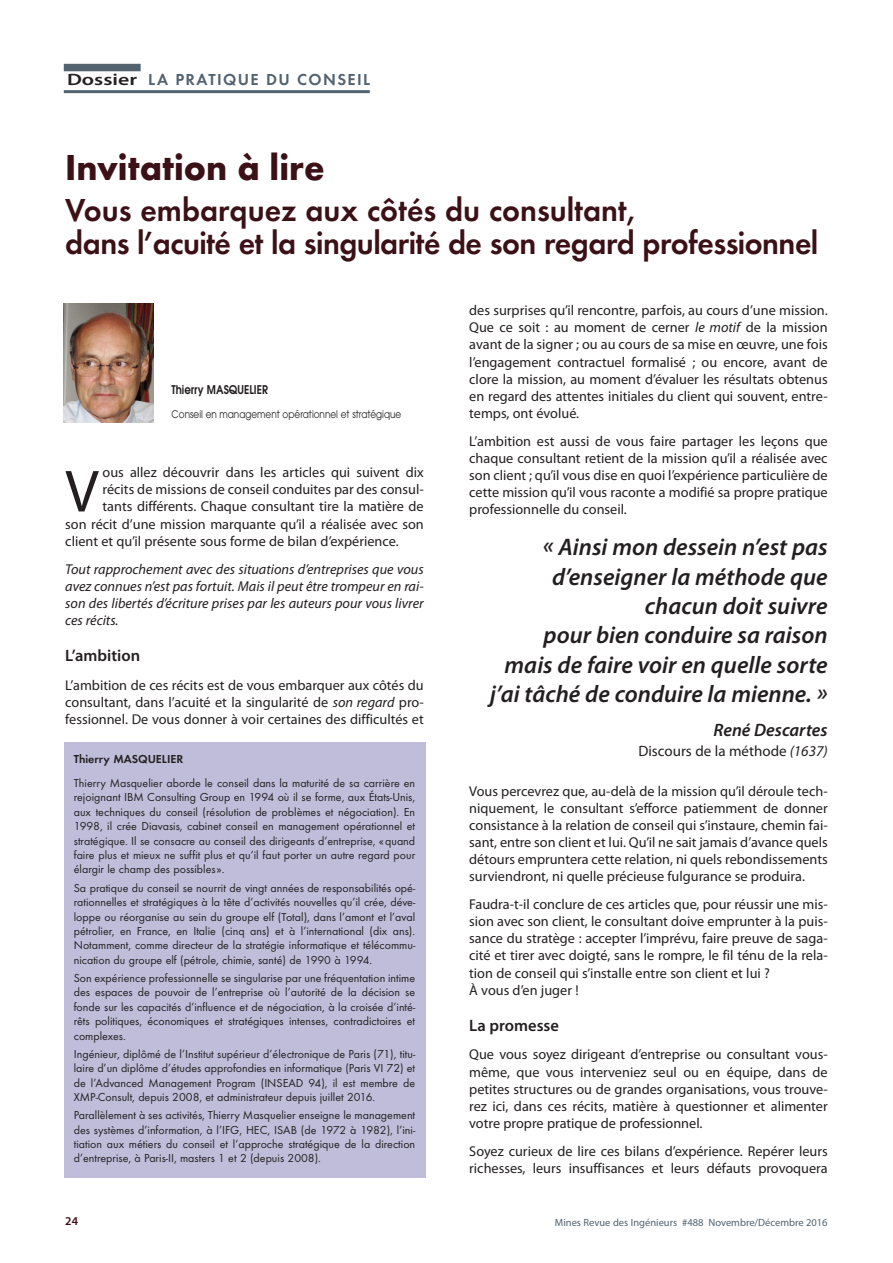
<style>
.page{position:relative;width:893px;height:1263px;background:#fff}
.page>*{position:absolute;margin:0;border:0;box-sizing:border-box;transform-origin:0 0}
.t1{font:59.85px "Myriad Pro";color:#231f20}
.t2{font:700 37.5px "Futura T";color:#3b1117;scale:.96 1}
.t3{font:600 33px/33px "Futura T";letter-spacing:-.015em;color:#3b1117;scale:.96 1}
.t4{font:italic 600 24px/29.4px "Myriad Pro";color:#231f20;text-align:right}
.t5{font:italic 600 18px "Myriad Pro";color:#231f20}
.t6{font:600 16.5px "Futura T";letter-spacing:.085em;color:#52626f}
.t7{font:600 16.5px "Myriad Pro";color:#231f20}
.t8{font:15px "Myriad Pro";color:#231f20}
.t9{font:14.25px/17.1px "Myriad Pro";color:#231f20;text-align:justify}
.t10{font:italic 14.25px/17.1px "Myriad Pro";color:#231f20;text-align:justify}
.t11{font:12px/14.4px "Futura T";color:#231f20;text-align:justify}
.t12{font:600 12px "Avant Garde";color:#231f20;scale:.85 1}
.t13{font:600 12px "Futura T";color:#231f20}
.t14{font:600 12px "Myriad Pro";color:#3b1117}
.t15{font:10.5px "Myriad Pro";color:#52626f}
.t16{font:10.5px "Avant Garde";color:#231f20;scale:.85 1}
.s1{font-family:"Myriad Pro";color:#231f20}
.s2{font-style:italic}
</style>
<div class="page">
<img style="left:64px;top:303px;width:89px;height:119px">
<div style="left:64px;top:64px;width:77px;height:7px;background:#52626f"></div>
<hr style="left:64px;top:90px;width:306px;height:3px;background:#52626f">
<div style="left:64px;top:742px;width:361px;height:436px;background:#bfbdd9"></div>
<p class="t6" style="left:67px;top:70px;width:305px"><span class="s1">Dossier</span> LA PRATIQUE DU CONSEIL</p>
<h2 class="t2" style="left:65px;top:145px;width:272px">Invitation à lire</h2>
<h3 class="t3" style="left:65px;top:193px;width:786px">Vous embarquez aux côtés du consultant,<br>dans l’acuité et la singularité de son regard professionnel</h3>
<p class="t12" style="left:172px;top:385px;width:115px">Thierry MASQUELIER</p>
<p class="t16" style="left:172px;top:410px;width:272px">Conseil en management opérationnel et stratégique</p>
<h1 class="t1" style="left:65px;top:469px;width:35px">V</h1>
<p class="t9" style="left:103px;top:465px;width:323px">ous allez découvrir dans les articles qui suivent dix</p>
<p class="t9" style="left:103px;top:482px;width:323px">récits de missions de conseil conduites par des consul-</p>
<p class="t9" style="left:103px;top:499px;width:323px">tants différents. Chaque consultant tire la matière de</p>
<p class="t9" style="left:65px;top:516px;width:360px">son récit d’une mission marquante qu’il a réalisée avec son</p>
<p class="t9" style="left:65px;top:533px;width:335px">client et qu’il présente sous forme de bilan d’expérience.</p>
<p class="t10" style="left:65px;top:561px;width:360px">Tout rapprochement avec des situations d’entreprises que vous avez connues n’est pas fortuit. Mais il peut être trompeur en rai&shy;son des libertés d’écriture prises par les auteurs pour vous livrer ces récits.</p>
<p class="t7" style="left:65px;top:649px;width:76px">L’ambition</p>
<p class="t9" style="left:65px;top:677px;width:360px">L’ambition de ces récits est de vous embarquer aux côtés du consultant, dans l’acuité et la singularité de <span class="s2">son regard</span> pro&shy;fessionnel. De vous donner à voir certaines des difficultés et</p>
<p class="t13" style="left:74px;top:752px;width:111px">Thierry MASQUELIER</p>
<p class="t11" style="left:74px;top:776px;width:343px">Thierry Masquelier aborde le conseil dans la maturité de sa carrière en rejoignant IBM Consulting Group en 1994 où il se forme, aux États-Unis, aux techniques du conseil (résolution de problèmes et négociation). En 1998, il crée Diavasis, cabinet conseil en management opérationnel et stratégique. Il se consacre au conseil des dirigeants d’entreprise, «quand faire plus et mieux ne suffit plus et qu’il faut porter un autre regard pour élargir le champ des possibles».</p>
<p class="t11" style="left:74px;top:880px;width:343px">Sa pratique du conseil se nourrit de vingt années de responsabilités opé&shy;rationnelles et stratégiques à la tête d’activités nouvelles qu’il crée, déve&shy;loppe ou réorganise au sein du groupe elf (Total), dans l’amont et l’aval pétrolier, en France, en Italie (cinq ans) et à l’international (dix ans).<br>Notamment, comme directeur de la stratégie informatique et télécommu&shy;nication du groupe elf (pétrole, chimie, santé) de 1990 à 1994.</p>
<p class="t11" style="left:74px;top:970px;width:343px">Son expérience professionnelle se singularise par une fréquentation intime des espaces de pouvoir de l’entreprise où l’autorité de la décision se fonde sur les capacités d’influence et de négociation, à la croisée d’inté&shy;rêts politiques, économiques et stratégiques intenses, contradictoires et complexes.</p>
<p class="t11" style="left:74px;top:1046px;width:343px">Ingénieur, diplômé de l’Institut supérieur d’électronique de Paris (71), titu&shy;laire d’un diplôme d’études approfondies en informatique (Paris VI 72) et de l’Advanced Management Program (INSEAD 94), il est membre de XMP-Consult, depuis 2008, et administrateur depuis juillet 2016.</p>
<p class="t11" style="left:74px;top:1108px;width:343px">Parallèlement à ses activités, Thierry Masquelier enseigne le management des systèmes d’information, à l’IFG, HEC, ISAB (de 1972 à 1982), l’ini&shy;tiation aux métiers du conseil et l’approche stratégique de la direction d’entreprise, à Paris-II, masters 1 et 2 (depuis 2008).</p>
<p class="t9" style="left:469px;top:303px;width:360px">des surprises qu’il rencontre, parfois, au cours d’une mission.<br>Que ce soit : au moment de cerner <span class="s2">le motif</span> de la mission avant de la signer ; ou au cours de sa mise en œuvre, une fois l’engagement contractuel formalisé ; ou encore, avant de clore la mission, au moment d’évaluer les résultats obtenus en regard des attentes initiales du client qui souvent, entre&shy;temps, ont évolué.</p>
<p class="t9" style="left:469px;top:433px;width:360px">L’ambition est aussi de vous faire partager les leçons que chaque consultant retient de la mission qu’il a réalisée avec son client ; qu’il vous dise en quoi l’expérience particulière de cette mission qu’il vous raconte a modifié sa propre pratique professionnelle du conseil.</p>
<h3 class="t4" style="left:490px;top:534px;width:339px">« Ainsi mon dessein n’est pas d’enseigner la méthode que chacun doit suivre<br>pour bien conduire sa raison mais de faire voir en quelle sorte j’ai tâché de conduire la mienne. »</h3>
<p class="t5" style="left:713px;top:724px;width:116px">René Descartes</p>
<p class="t8" style="left:638px;top:746px;width:191px">Discours de la méthode <span class="s2">(1637)</span></p>
<p class="t9" style="left:469px;top:783px;width:360px">Vous percevrez que, au-delà de la mission qu’il déroule tech&shy;niquement, le consultant s’efforce patiemment de donner consistance à la relation de conseil qui s’instaure, chemin fai&shy;sant, entre son client et lui. Qu’il ne sait jamais d’avance quels détours empruntera cette relation, ni quels rebondissements surviendront, ni quelle précieuse fulgurance se produira.</p>
<p class="t9" style="left:469px;top:897px;width:360px;text-align:left">Faudra-t-il conclure de ces articles que, pour réussir une mis&shy;sion avec son client, le consultant doive emprunter à la puis&shy;sance du stratège : accepter l’imprévu, faire preuve de saga&shy;cité et tirer avec doigté, sans le rompre, le fil ténu de la rela&shy;tion de conseil qui s’installe entre son client et lui ?<br>À vous d’en juger !</p>
<p class="t7" style="left:469px;top:1019px;width:91px">La promesse</p>
<p class="t9" style="left:469px;top:1047px;width:360px">Que vous soyez dirigeant d’entreprise ou consultant vous&shy;même, que vous interveniez seul ou en équipe, dans de petites structures ou de grandes organisations, vous trouve&shy;rez ici, dans ces récits, matière à questionner et alimenter votre propre pratique de professionnel.</p>
<p class="t9" style="left:469px;top:1143px;width:360px">Soyez curieux de lire ces bilans d’expérience. Repérer leurs richesses, leurs insuffisances et leurs défauts provoquera</p>
<p class="t14" style="left:65px;top:1217px;width:14px">24</p>
<p class="t15" style="left:555px;top:1218px;width:274px">Mines Revue des Ingénieurs #488 Novembre/Décembre 2016</p>
</div>
